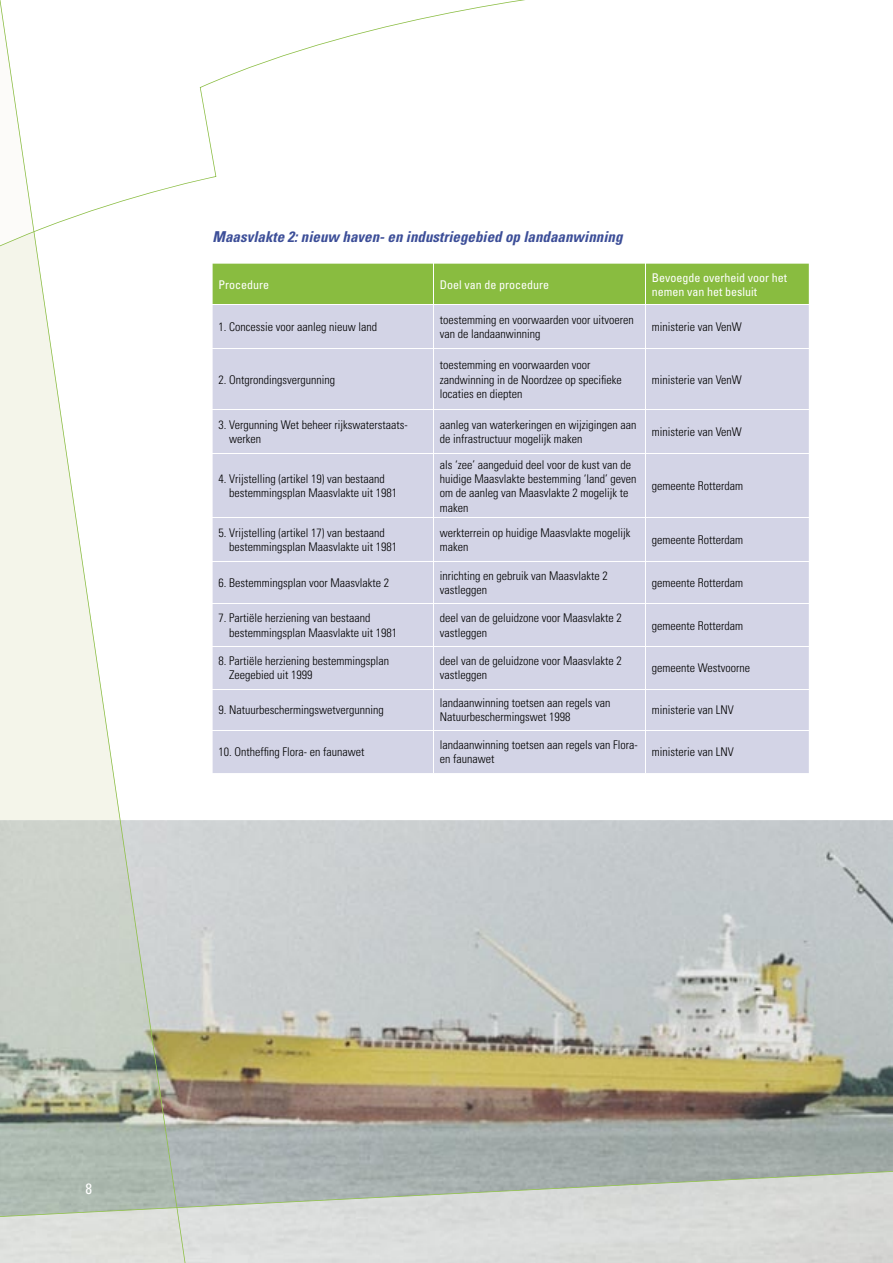
<style>
.page{position:relative;width:893px;height:1263px;background:#fff}
.page>*{position:absolute;margin:0;border:0;box-sizing:border-box;transform-origin:0 0}
.t1{font:italic 700 condensed 15px "Univers";color:#3c4e98}
.t2{font:condensed 15px "Univers";color:#fff}
.t3{font:300 condensed 12px/14.4px "Univers";color:#000}
.t4{font:condensed 12px/14.4px "Univers";color:#fff}
</style>
<div class="page">
<img style="left:187px;top:820px;width:706px;height:305px">
<svg style="left:187px;top:1125px;width:706px;height:138px"></svg>
<svg style="left:187px;top:0;width:338px;height:184px"></svg>
<svg style="left:0;top:0;width:187px;height:1263px"></svg>
<div style="left:213px;top:264px;width:596px;height:40px;background:#89bc40"></div>
<div style="left:213px;top:305px;width:596px;height:468px;background:#d3d4e6"></div>
<hr style="left:434px;top:264px;width:1px;height:40px;background:#fff">
<hr style="left:645px;top:264px;width:1px;height:40px;background:#fff">
<hr style="left:434px;top:304px;width:1px;height:44px;background:#fff">
<hr style="left:645px;top:304px;width:1px;height:44px;background:#fff">
<hr style="left:213px;top:348px;width:221px;height:1px;background:#fff">
<hr style="left:434px;top:348px;width:212px;height:1px;background:#fff">
<hr style="left:434px;top:348px;width:1px;height:61px;background:#fff">
<hr style="left:646px;top:348px;width:163px;height:1px;background:#fff">
<hr style="left:645px;top:348px;width:1px;height:61px;background:#fff">
<hr style="left:213px;top:409px;width:221px;height:1px;background:#fff">
<hr style="left:434px;top:409px;width:212px;height:1px;background:#fff">
<hr style="left:434px;top:410px;width:1px;height:43px;background:#fff">
<hr style="left:646px;top:409px;width:163px;height:1px;background:#fff">
<hr style="left:645px;top:410px;width:1px;height:43px;background:#fff">
<hr style="left:213px;top:453px;width:221px;height:1px;background:#fff">
<hr style="left:434px;top:453px;width:212px;height:1px;background:#fff">
<hr style="left:434px;top:453px;width:1px;height:64px;background:#fff">
<hr style="left:646px;top:453px;width:163px;height:1px;background:#fff">
<hr style="left:645px;top:453px;width:1px;height:64px;background:#fff">
<hr style="left:213px;top:517px;width:221px;height:1px;background:#fff">
<hr style="left:434px;top:517px;width:212px;height:1px;background:#fff">
<hr style="left:434px;top:518px;width:1px;height:43px;background:#fff">
<hr style="left:646px;top:517px;width:163px;height:1px;background:#fff">
<hr style="left:645px;top:518px;width:1px;height:43px;background:#fff">
<hr style="left:213px;top:561px;width:221px;height:1px;background:#fff">
<hr style="left:434px;top:561px;width:212px;height:1px;background:#fff">
<hr style="left:434px;top:562px;width:1px;height:41px;background:#fff">
<hr style="left:646px;top:561px;width:163px;height:1px;background:#fff">
<hr style="left:645px;top:562px;width:1px;height:41px;background:#fff">
<hr style="left:213px;top:603px;width:221px;height:1px;background:#fff">
<hr style="left:434px;top:603px;width:212px;height:1px;background:#fff">
<hr style="left:434px;top:604px;width:1px;height:42px;background:#fff">
<hr style="left:646px;top:603px;width:163px;height:1px;background:#fff">
<hr style="left:645px;top:604px;width:1px;height:42px;background:#fff">
<hr style="left:213px;top:646px;width:221px;height:1px;background:#fff">
<hr style="left:434px;top:646px;width:212px;height:1px;background:#fff">
<hr style="left:434px;top:646px;width:1px;height:43px;background:#fff">
<hr style="left:646px;top:646px;width:163px;height:1px;background:#fff">
<hr style="left:645px;top:646px;width:1px;height:43px;background:#fff">
<hr style="left:213px;top:689px;width:221px;height:1px;background:#fff">
<hr style="left:434px;top:689px;width:212px;height:1px;background:#fff">
<hr style="left:434px;top:689px;width:1px;height:41px;background:#fff">
<hr style="left:646px;top:689px;width:163px;height:1px;background:#fff">
<hr style="left:645px;top:689px;width:1px;height:41px;background:#fff">
<hr style="left:213px;top:730px;width:221px;height:1px;background:#fff">
<hr style="left:434px;top:730px;width:212px;height:1px;background:#fff">
<hr style="left:434px;top:730px;width:1px;height:43px;background:#fff">
<hr style="left:646px;top:730px;width:163px;height:1px;background:#fff">
<hr style="left:645px;top:730px;width:1px;height:43px;background:#fff">
<p class="t1" style="left:213px;top:228px;width:411px">Maasvlakte 2: nieuw haven- en industriegebied op landaanwinning</p>
<p class="t4" style="left:219px;top:277px;width:52px">Procedure</p>
<p class="t4" style="left:440px;top:277px;width:111px">Doel van de procedure</p>
<p class="t4" style="left:652px;top:270px;width:137px">Bevoegde overheid voor het nemen van het besluit</p>
<p class="t3" style="left:219px;top:319px;width:160px">1. Concessie voor aanleg nieuw land</p>
<p class="t3" style="left:440px;top:312px;width:195px">toestemming en voorwaarden voor uitvoeren van de landaanwinning</p>
<p class="t3" style="left:652px;top:319px;width:92px">ministerie van VenW</p>
<p class="t3" style="left:219px;top:372px;width:118px">2. Ontgrondingsvergunning</p>
<p class="t3" style="left:440px;top:358px;width:183px">toestemming en voorwaarden voor zandwinning in de Noordzee op specifieke locaties en diepten</p>
<p class="t3" style="left:652px;top:372px;width:92px">ministerie van VenW</p>
<p class="t3" style="left:229px;top:417px;width:180px;text-indent:-11px">3. Vergunning Wet beheer rijkswaterstaats&shy;werken</p>
<p class="t3" style="left:440px;top:417px;width:198px">aanleg van waterkeringen en wijzigingen aan de infrastructuur mogelijk maken</p>
<p class="t3" style="left:652px;top:424px;width:92px">ministerie van VenW</p>
<p class="t3" style="left:229px;top:471px;width:169px;text-indent:-11px">4. Vrijstelling (artikel 19) van bestaand bestemmingsplan Maasvlakte uit 1981</p>
<p class="t3" style="left:440px;top:457px;width:198px">als ‘zee’ aangeduid deel voor de kust van de huidige Maasvlakte bestemming ‘land’ geven om de aanleg van Maasvlakte 2 mogelijk te maken</p>
<p class="t3" style="left:652px;top:478px;width:93px">gemeente Rotterdam</p>
<p class="t3" style="left:229px;top:525px;width:169px;text-indent:-11px">5. Vrijstelling (artikel 17) van bestaand bestemmingsplan Maasvlakte uit 1981</p>
<p class="t3" style="left:440px;top:525px;width:192px">werkterrein op huidige Maasvlakte mogelijk maken</p>
<p class="t3" style="left:652px;top:533px;width:93px">gemeente Rotterdam</p>
<p class="t3" style="left:219px;top:576px;width:172px">6. Bestemmingsplan voor Maasvlakte 2</p>
<p class="t3" style="left:440px;top:568px;width:169px">inrichting en gebruik van Maasvlakte 2 vastleggen</p>
<p class="t3" style="left:652px;top:576px;width:93px">gemeente Rotterdam</p>
<p class="t3" style="left:229px;top:611px;width:169px;text-indent:-11px">7. Partiële herziening van bestaand bestemmingsplan Maasvlakte uit 1981</p>
<p class="t3" style="left:440px;top:611px;width:183px">deel van de geluidzone voor Maasvlakte 2 vastleggen</p>
<p class="t3" style="left:652px;top:618px;width:93px">gemeente Rotterdam</p>
<p class="t3" style="left:229px;top:653px;width:161px;text-indent:-11px">8. Partiële herziening bestemmingsplan<br>Zeegebied uit 1999</p>
<p class="t3" style="left:440px;top:653px;width:183px">deel van de geluidzone voor Maasvlakte 2 vastleggen</p>
<p class="t3" style="left:652px;top:661px;width:100px">gemeente Westvoorne</p>
<p class="t3" style="left:219px;top:703px;width:167px">9. Natuurbeschermingswetvergunning</p>
<p class="t3" style="left:440px;top:695px;width:172px">landaanwinning toetsen aan regels van<br>Natuurbeschermingswet 1998</p>
<p class="t3" style="left:652px;top:703px;width:83px">ministerie van LNV</p>
<p class="t3" style="left:219px;top:745px;width:147px">10. Ontheffing Flora- en faunawet</p>
<p class="t3" style="left:440px;top:737px;width:199px">landaanwinning toetsen aan regels van Flora&shy;en faunawet</p>
<p class="t3" style="left:652px;top:745px;width:83px">ministerie van LNV</p>
<p class="t2" style="left:85px;top:1179px;width:8px">8</p>
</div>
